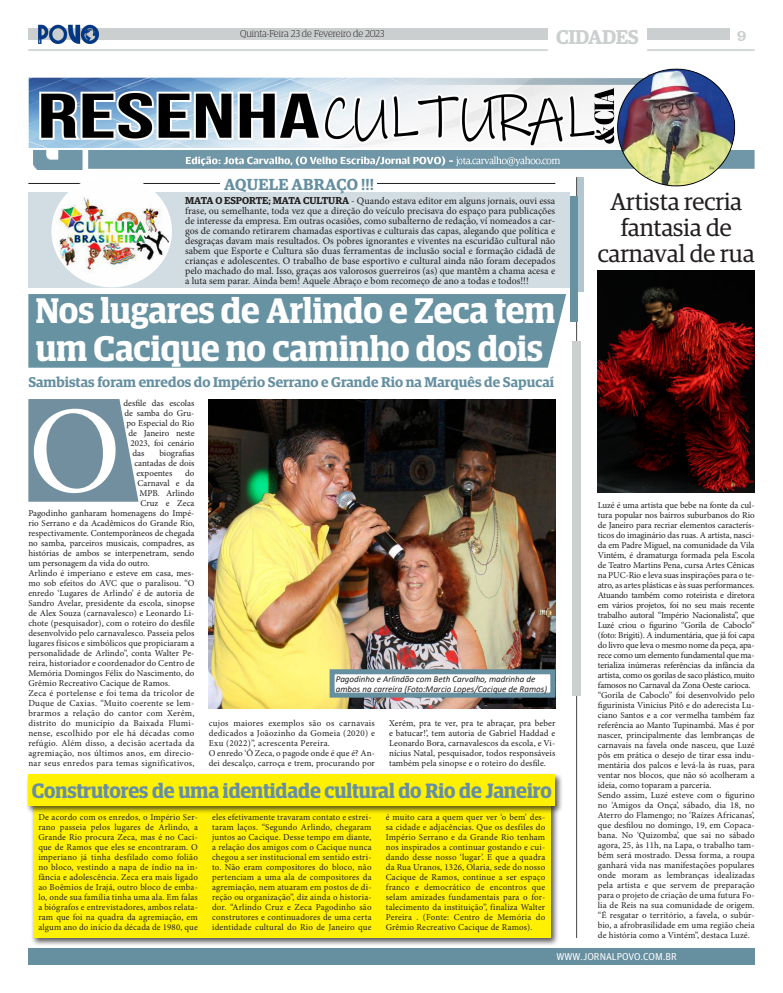
<style>
.page{position:relative;width:783px;height:993px;background:#fff}
.page>*{position:absolute;margin:0;border:0;box-sizing:border-box;transform-origin:0 0}
.t1{font:124px "Minion Pro";color:#fff}
.t2{font:600 35.6px/37.9px "Guardian Egyptian Display";letter-spacing:-.005em;color:#fff}
.t3{font:24.3px/26.3px "Guardian Egyptian";color:#231f20;text-align:center}
.t4{font:600 20.7px "Guardian Egyptian Display";letter-spacing:-.005em;color:#678fa1}
.t5{font:600 20px "Guardian Egyptian";letter-spacing:-.02em;color:#cccfcf}
.t6{font:600 16px "Guardian Egyptian";letter-spacing:.02em;color:#658fa1}
.t7{font:16px "Clarendon BT";color:#cccfcf}
.t8{font:600 14.2px "Guardian Egyptian";color:#658fa1}
.t9{font:10px/10px "Minion Pro";color:#231f20;text-align:justify}
.t10{font:300 10px "Guardian Egyptian Display";color:#231f20}
.t11{font:10px "Guardian Agate Sans G1 D Regular";color:#fff}
.t12{font:9px/10px "Minion Pro";letter-spacing:.005em;color:#231f20;text-align:justify}
.t13{font:italic 9px/10px "Calibri";color:#231f20}
.s1{font-family:"Guardian Egyptian";font-weight:600}
</style>
<div class="page">
<div style="left:28px;top:947px;width:726px;height:17px;background:#668fa0"></div>
<div style="left:28px;top:28px;width:519px;height:12px;background:#cccfcf"></div>
<div style="left:647px;top:28px;width:82px;height:12px;background:#cccfcf"></div>
<hr style="left:647px;top:49px;width:107px;height:2px;background:#cccfcf">
<hr style="left:28px;top:49px;width:519px;height:2px;background:#cccfcf">
<div style="left:31px;top:799px;width:527px;height:146px;background:#231f20;opacity:.75"></div>
<div style="left:33px;top:802px;width:517px;height:135px;background:#fff101"></div>
<div style="left:28px;top:193px;width:542px;height:95px;background:#d1dde3"></div>
<img style="left:54px;top:193px;width:117px;height:93px">
<svg style="left:28px;top:399px;width:110px;height:102px;background:#7e98a7"></svg>
<hr style="left:576px;top:177px;width:1px;height:760px;background:#231f20">
<div style="left:572px;top:341px;width:8px;height:355px;background:#cccfcf"></div>
<div style="left:28px;top:294px;width:538px;height:73px;background:#6692a2"></div>
<div style="left:570px;top:196px;width:7px;height:126px;background:#6792a1"></div>
<div style="left:577px;top:177px;width:6px;height:114px;background:#b1c6cf"></div>
<img style="left:28px;top:68px;width:726px;height:125px">
<img style="left:209px;top:399px;width:346px;height:309px">
<div style="left:329px;top:669px;width:226px;height:28px;background:#fff;border:5px solid #668fa0"></div>
<div style="left:26px;top:771px;width:537px;height:43px;background:#231f20;opacity:.75"></div>
<div style="left:28px;top:774px;width:527px;height:32px;background:#fff101"></div>
<img style="left:597px;top:271px;width:157px;height:221px">
<img style="left:38px;top:24px;width:61px;height:20px">
<p class="t10" style="left:240px;top:28px;width:146px">Quinta-Feira 23 de Fevereiro de 2023</p>
<h3 class="t7" style="left:736px;top:25px;width:11px">9</h3>
<h3 class="t5" style="left:556px;top:22px;width:84px">CIDADES</h3>
<p class="t6" style="left:224px;top:172px;width:151px">AQUELE ABRAÇO !!!</p>
<p class="t9" style="left:185px;top:196px;width:371px"><span class="s1">MATA O ESPORTE; MATA CULTURA</span> - Quando estava editor em alguns jornais, ouvi essa frase, ou semelhante, toda vez que a direção do veículo precisava do espaço para publicações de interesse da empresa. Em outras ocasiões, como subalterno de redação, ví nomeados a car&shy;gos de comando retirarem chamadas esportivas e culturais das capas, alegando que política e desgraças davam mais resultados. Os pobres ignorantes e viventes na escuridão cultural não sabem que Esporte e Cultura são duas ferramentas de inclusão social e formação cidadã de crianças e adolescentes. O trabalho de base esportivo e cultural ainda não foram decepados pelo machado do mal. Isso, graças aos valorosos guerreiros (as) que mantêm a chama acesa e a luta sem parar. Ainda bem! Aquele Abraço e bom recomeço de ano a todas e todos!!!</p>
<p class="t2" style="left:36px;top:291px;width:520px">Nos lugares de Arlindo e Zeca tem um Cacique no caminho dos dois</p>
<p class="t8" style="left:28px;top:371px;width:527px">Sambistas foram enredos do Império Serrano e Grande Rio na Marquês de Sapucaí</p>
<p class="t12" style="left:123px;top:397px;width:73px">desfile das escolas</p>
<p class="t12" style="left:124px;top:407px;width:72px">de samba do Gru-</p>
<p class="t12" style="left:126px;top:417px;width:69px">po Especial do Rio</p>
<p class="t12" style="left:128px;top:427px;width:68px">de Janeiro neste</p>
<p class="t12" style="left:130px;top:437px;width:66px">2023, foi cenário</p>
<p class="t12" style="left:132px;top:447px;width:14px">das</p>
<p class="t1" style="left:28px;top:368px;width:94px">O</p>
<p class="t12" style="left:134px;top:447px;width:62px;text-indent:25px">biografias cantadas de dois expoentes</p>
<p class="t12" style="left:185px;top:467px;width:11px">do</p>
<p class="t12" style="left:137px;top:477px;width:58px">Carnaval e da</p>
<p class="t12" style="left:139px;top:487px;width:56px">MPB. Arlindo</p>
<p class="t12" style="left:140px;top:497px;width:55px">Cruz e Zeca</p>
<p class="t12" style="left:28px;top:507px;width:168px">Pagodinho ganharam homenagens do Impé-</p>
<p class="t12" style="left:28px;top:517px;width:167px">rio Serrano e da Acadêmicos do Grande Rio,</p>
<p class="t12" style="left:28px;top:527px;width:168px">respectivamente. Contemporâneos de chegada</p>
<p class="t12" style="left:28px;top:537px;width:168px">no samba, parceiros musicais, compadres, as</p>
<p class="t12" style="left:28px;top:547px;width:168px">histórias de ambos se interpenetram, sendo</p>
<p class="t12" style="left:28px;top:557px;width:123px">um personagem da vida do outro.</p>
<p class="t12" style="left:28px;top:567px;width:168px">Arlindo é imperiano e esteve em casa, mes&shy;mo sob efeitos do AVC que o paralisou. “O enredo ‘Lugares de Arlindo’ é de autoria de Sandro Avelar, presidente da escola, sinopse de Alex Souza (carnavalesco) e Leonardo Li&shy;chote (pesquisador), com o roteiro do desfile desenvolvido pelo carnavalesco. Passeia pelos lugares físicos e simbólicos que propiciaram a personalidade de Arlindo”, conta Walter Pe&shy;reira, historiador e coordenador do Centro de Memória Domingos Félix do Nascimento, do Grêmio Recreativo Cacique de Ramos.</p>
<p class="t12" style="left:28px;top:687px;width:168px">Zeca é portelense e foi tema da tricolor de Duque de Caxias. “Muito coerente se lem&shy;brarmos a relação do cantor com Xerém, distrito do município da Baixada Flumi&shy;nense, escolhido por ele há décadas como refúgio. Além disso, a decisão acertada da agremiação, nos últimos anos, em direcio&shy;nar seus enredos para temas significativos,</p>
<p class="t13" style="left:336px;top:673px;width:213px">Pagodinho e Arlindão com Beth Carvalho, madrinha de ambos na carreira (Foto:Marcio Lopes/Cacique de Ramos)</p>
<p class="t12" style="left:209px;top:717px;width:168px">cujos maiores exemplos são os carnavais dedicados a Joãozinho da Gomeia (2020) e Exu (2022)”, acrescenta Pereira.</p>
<p class="t12" style="left:209px;top:747px;width:168px">O enredo ‘Ô Zeca, o pagode onde é que é? An&shy;dei descalço, carroça e trem, procurando por</p>
<p class="t12" style="left:389px;top:717px;width:168px">Xerém, pra te ver, pra te abraçar, pra beber e batucar!’, tem autoria de Gabriel Haddad e Leonardo Bora, carnavalescos da escola, e Vi&shy;nícius Natal, pesquisador, todos responsáveis também pela sinopse e o roteiro do desfile.</p>
<p class="t4" style="left:32px;top:779px;width:521px">Construtores de uma identidade cultural do Rio de Janeiro</p>
<p class="t12" style="left:38px;top:812px;width:161px">De acordo com os enredos, o Império Ser&shy;rano passeia pelos lugares de Arlindo, a Grande Rio procura Zeca, mas é no Caci&shy;que de Ramos que eles se encontraram. O imperiano já tinha desfilado como folião no bloco, vestindo a napa de índio na in&shy;fância e adolescência. Zeca era mais ligado ao Boêmios de Irajá, outro bloco de emba&shy;lo, onde sua família tinha uma ala. Em falas a biógrafos e entrevistadores, ambos relata&shy;ram que foi na quadra da agremiação, em algum ano do início da década de 1980, que</p>
<p class="t12" style="left:212px;top:812px;width:161px">eles efetivamente travaram contato e estrei&shy;taram laços. “Segundo Arlindo, chegaram juntos ao Cacique. Desse tempo em diante, a relação dos amigos com o Cacique nunca chegou a ser institucional em sentido estri&shy;to. Não eram compositores do bloco, não pertenciam a uma ala de compositores da agremiação, nem atuaram em postos de di&shy;reção ou organização”, diz ainda o historia&shy;dor. “Arlindo Cruz e Zeca Pagodinho são construtores e continuadores de uma certa identidade cultural do Rio de Janeiro que</p>
<p class="t12" style="left:385px;top:812px;width:161px">é muito cara a quem quer ver ‘o bem’ des&shy;sa cidade e adjacências. Que os desfiles do Império Serrano e da Grande Rio tenham nos inspirados a continuar gostando e cui&shy;dando desse nosso ‘lugar’. E que a quadra da Rua Uranos, 1326, Olaria, sede do nosso Cacique de Ramos, continue a ser espaço franco e democrático de encontros que selam amizades fundamentais para o for&shy;talecimento da instituição”, finaliza Walter Pereira . (Fonte: Centro de Memória do Grêmio Recreativo Cacique de Ramos).</p>
<p class="t3" style="left:597px;top:186px;width:158px">Artista recria fantasia de carnaval de rua</p>
<p class="t12" style="left:597px;top:499px;width:158px">Luzé é uma artista que bebe na fonte da cul&shy;tura popular nos bairros suburbanos do Rio de Janeiro para recriar elementos caracterís&shy;ticos do imaginário das ruas. A artista, nasci&shy;da em Padre Miguel, na comunidade da Vila Vintém, é dramaturga formada pela Escola de Teatro Martins Pena, cursa Artes Cênicas na PUC-Rio e leva suas inspirações para o te&shy;atro, as artes plásticas e às suas performances.</p>
<p class="t12" style="left:597px;top:589px;width:158px">Atuando também como roteirista e diretora em vários projetos, foi no seu mais recente trabalho autoral “Império Nacionalista”, que Luzé criou o figurino “Gorila de Caboclo” (foto: Brigiti). A indumentária, que já foi capa do livro que leva o mesmo nome da peça, apa&shy;rece como um elemento fundamental que ma&shy;terializa inúmeras referências da infância da artista, como os gorilas de saco plástico, muito famosos no Carnaval da Zona Oeste carioca.</p>
<p class="t12" style="left:597px;top:689px;width:158px">“Gorila de Caboclo” foi desenvolvido pelo figurinista Vinicius Pitô e do aderecista Lu&shy;ciano Santos e a cor vermelha também faz referência ao Manto Tupinambá. Mas é por nascer, principalmente das lembranças de carnavais na favela onde nasceu, que Luzé pôs em prática o desejo de tirar essa indu&shy;mentária dos palcos e levá-la às ruas, para ventar nos blocos, que não só acolheram a ideia, como toparam a parceria.</p>
<p class="t12" style="left:597px;top:789px;width:158px">Sendo assim, Luzé esteve com o figurino no ‘Amigos da Onça’, sábado, dia 18, no Aterro do Flamengo; no ‘Raízes Africanas’, que desfilou no domingo, 19, em Copaca&shy;bana. No ‘Quizomba’, que sai no sábado agora, 25, às 11h, na Lapa, o trabalho tam&shy;bém será mostrado. Dessa forma, a roupa ganhará vida nas manifestações populares onde moram as lembranças idealizadas pela artista e que servem de preparação para o projeto de criação de uma futura Fo&shy;lia de Reis na sua comunidade de origem. “É resgatar o território, a favela, o subúr&shy;bio, a afrobrasilidade em uma região cheia de história como a Vintém”, destaca Luzé.</p>
<p class="t11" style="left:556px;top:949px;width:122px">WWW.JORNALPOVO.COM.BR</p>
</div>
